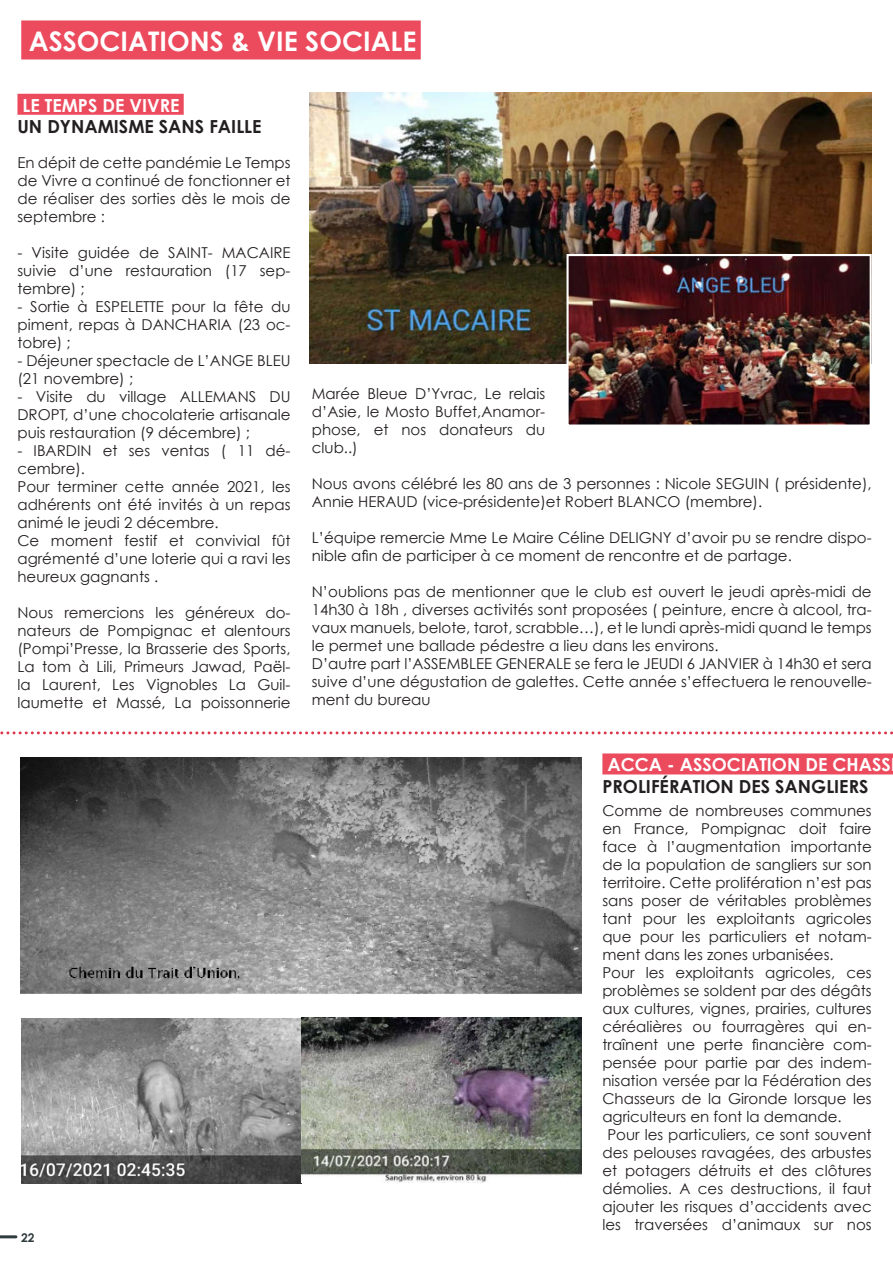
<style>
.page{position:relative;width:893px;height:1263px;background:#fff}
.page>*{position:absolute;margin:0;border:0;box-sizing:border-box;transform-origin:0 0}
.t1{font:700 27px "Century Gothic";color:#fff}
.t2{font:700 18px "Century Gothic";color:#231f20}
.t3{font:700 18px "Century Gothic";color:#fff}
.t4{font:15px/18px "Century Gothic";color:#231f20;text-align:justify}
.t5{font:700 12px "Century Gothic";color:#303b3d}
</style>
<div class="page">
<hr style="left:0;top:1235px;width:16px;height:3px;background:#303b3d">
<div style="left:21px;top:20px;width:400px;height:39px;background:#ec4b5e"></div>
<img style="left:309px;top:93px;width:563px;height:270px">
<img style="left:569px;top:257px;width:300px;height:167px">
<div style="left:566px;top:254px;width:306px;height:173px;border:2px solid #fff"></div>
<div style="left:17px;top:94px;width:167px;height:21px;background:#ec4b5e"></div>
<img style="left:20px;top:758px;width:561px;height:236px">
<img style="left:21px;top:1017px;width:560px;height:166px">
<div style="left:602px;top:753px;width:291px;height:21px;background:#ec4b5e"></div>
<svg style="left:0;top:731px;width:893px;height:3px"></svg>
<h1 class="t1" style="left:29px;top:29px;width:389px">ASSOCIATIONS &amp; VIE SOCIALE</h1>
<p class="t3" style="left:22px;top:97px;width:158px">LE TEMPS DE VIVRE</p>
<p class="t2" style="left:17px;top:118px;width:246px">UN DYNAMISME SANS FAILLE</p>
<p class="t4" style="left:17px;top:153px;width:275px">En dépit de cette pandémie Le Temps de Vivre a continué de fonctionner et de réaliser des sorties dès le mois de septembre :</p>
<p class="t4" style="left:17px;top:243px;width:275px">- Visite guidée de SAINT- MACAIRE suivie d’une restauration (17 sep&shy;tembre) ;</p>
<p class="t4" style="left:17px;top:297px;width:275px">- Sortie à ESPELETTE pour la fête du piment, repas à DANCHARIA (23 oc&shy;tobre) ;</p>
<p class="t4" style="left:17px;top:351px;width:275px">- Déjeuner spectacle de L’ANGE BLEU (21 novembre) ;</p>
<p class="t4" style="left:17px;top:387px;width:275px">- Visite du village ALLEMANS DU DROPT, d’une chocolaterie artisanale puis restauration (9 décembre) ;</p>
<p class="t4" style="left:17px;top:441px;width:275px;text-align:left">- IBARDIN et ses ventas ( 11 dé&shy;cembre).<br>Pour terminer cette année 2021, les adhérents ont été invités à un repas animé le jeudi 2 décembre.<br>Ce moment festif et convivial fût agrémenté d’une loterie qui a ravi les heureux gagnants .</p>
<p class="t4" style="left:17px;top:603px;width:275px">Nous remercions les généreux do&shy;nateurs de Pompignac et alentours (Pompi’Presse, la Brasserie des Sports, La tom à Lili, Primeurs Jawad, Paël&shy;la Laurent, Les Vignobles La Guil&shy;laumette et Massé, La poissonnerie</p>
<p class="t5" style="left:21px;top:1232px;width:15px">22</p>
<p class="t4" style="left:312px;top:384px;width:235px">Marée Bleue D’Yvrac, Le relais d’Asie, le Mosto Buffet,Anamor&shy;phose, et nos donateurs du club..)</p>
<p class="t4" style="left:312px;top:474px;width:561px">Nous avons célébré les 80 ans de 3 personnes : Nicole SEGUIN ( présidente),<br>Annie HERAUD (vice-présidente)et Robert BLANCO (membre).</p>
<p class="t4" style="left:312px;top:528px;width:561px">L’équipe remercie Mme Le Maire Céline DELIGNY d’avoir pu se rendre dispo&shy;nible afin de participer à ce moment de rencontre et de partage.</p>
<p class="t4" style="left:312px;top:582px;width:561px;text-align:left">N’oublions pas de mentionner que le club est ouvert le jeudi après-midi de 14h30 à 18h , diverses activités sont proposées ( peinture, encre à alcool, tra&shy;vaux manuels, belote, tarot, scrabble…), et le lundi après-midi quand le temps le permet une ballade pédestre a lieu dans les environs.<br>D’autre part l’ASSEMBLEE GENERALE se fera le JEUDI 6 JANVIER à 14h30 et sera suive d’une dégustation de galettes. Cette année s’effectuera le renouvelle&shy;ment du bureau</p>
<p class="t3" style="left:607px;top:756px;width:285px">ACCA - ASSOCIATION DE CHASS</p>
<p class="t2" style="left:602px;top:778px;width:268px">PROLIFÉRATION DES SANGLIERS</p>
<p class="t4" style="left:602px;top:801px;width:271px">Comme de nombreuses communes</p>
<p class="t4" style="left:602px;top:819px;width:271px">en France, Pompignac doit faire</p>
<p class="t4" style="left:602px;top:837px;width:271px">face à l’augmentation importante</p>
<p class="t4" style="left:602px;top:857px;width:271px">de la population de sangliers sur son</p>
<p class="t4" style="left:602px;top:873px;width:271px">territoire. Cette prolifération n’est pas</p>
<p class="t4" style="left:602px;top:891px;width:271px">sans poser de véritables problèmes</p>
<p class="t4" style="left:602px;top:909px;width:271px">tant pour les exploitants agricoles</p>
<p class="t4" style="left:602px;top:929px;width:271px">que pour les particuliers et notam-</p>
<p class="t4" style="left:602px;top:945px;width:233px">ment dans les zones urbanisées.</p>
<p class="t4" style="left:602px;top:963px;width:271px">Pour les exploitants agricoles, ces</p>
<p class="t4" style="left:602px;top:981px;width:271px">problèmes se soldent par des dégâts</p>
<p class="t4" style="left:602px;top:999px;width:271px">aux cultures, vignes, prairies, cultures</p>
<p class="t4" style="left:602px;top:1019px;width:271px">céréalières ou fourragères qui en-</p>
<p class="t4" style="left:602px;top:1035px;width:271px">traînent une perte financière com-</p>
<p class="t4" style="left:602px;top:1055px;width:271px">pensée pour partie par des indem-</p>
<p class="t4" style="left:602px;top:1071px;width:271px">nisation versée par la Fédération des</p>
<p class="t4" style="left:602px;top:1089px;width:271px">Chasseurs de la Gironde lorsque les</p>
<p class="t4" style="left:602px;top:1109px;width:241px">agriculteurs en font la demande.</p>
<p class="t4" style="left:607px;top:1127px;width:266px">Pour les particuliers, ce sont souvent</p>
<p class="t4" style="left:602px;top:1143px;width:271px">des pelouses ravagées, des arbustes</p>
<p class="t4" style="left:602px;top:1161px;width:271px">et potagers détruits et des clôtures</p>
<p class="t4" style="left:602px;top:1181px;width:271px">démolies. A ces destructions, il faut</p>
<p class="t4" style="left:602px;top:1197px;width:271px">ajouter les risques d’accidents avec</p>
<p class="t4" style="left:602px;top:1215px;width:271px">les traversées d’animaux sur nos</p>
</div>
